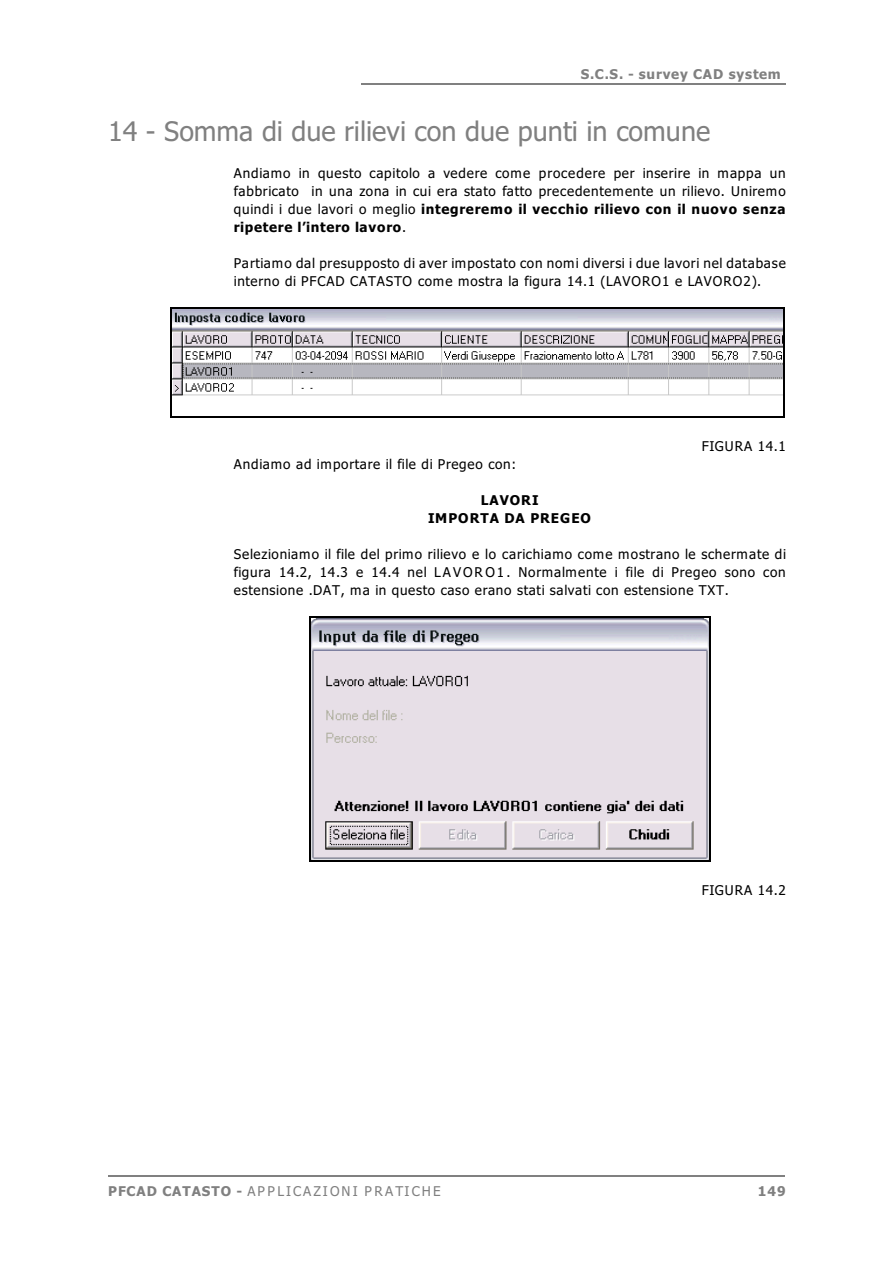
<style>
.page{position:relative;width:894px;height:1263px;background:#fff}
.page>*{position:absolute;margin:0;border:0;box-sizing:border-box;transform-origin:0 0}
.t1{font:27px "Tahoma";color:#808080}
.t2{font:13.5px/18px "Tahoma";letter-spacing:.055em;color:#000;text-align:justify}
.t3{font:italic 13.5px "Tahoma";letter-spacing:.165em;color:#808080}
.t4{font:700 13.5px "Tahoma";letter-spacing:.06em;color:#808080}
.t5{font:700 13.5px/18px "Tahoma";letter-spacing:.065em;color:#000;text-align:center}
.s1{font-weight:700}
.s2{font-style:italic}
.s3{font-weight:700;font-style:normal}
</style>
<div class="page">
<hr style="left:361px;top:83px;width:425px;height:1px;background:#808080">
<hr style="left:108px;top:1175px;width:676px;height:1px;background:#808080">
<img style="left:171px;top:309px;width:612px;height:108px">
<hr style="left:170px;top:307px;width:1px;height:111px;background:#000">
<hr style="left:784px;top:307px;width:1px;height:111px;background:#000">
<hr style="left:170px;top:307px;width:615px;height:1px;background:#000">
<hr style="left:170px;top:417px;width:615px;height:1px;background:#000">
<img style="left:310px;top:619px;width:399px;height:241px">
<hr style="left:309px;top:616px;width:1px;height:245px;background:#000">
<hr style="left:710px;top:616px;width:1px;height:245px;background:#000">
<hr style="left:309px;top:616px;width:402px;height:1px;background:#000">
<hr style="left:309px;top:860px;width:402px;height:2px;background:#000">
<p class="t4" style="left:581px;top:69px;width:201px">S.C.S. - survey CAD system</p>
<h1 class="t1" style="left:108px;top:120px;width:604px">14 - Somma di due rilievi con due punti in comune</h1>
<p class="t2" style="left:234px;top:165px;width:553px">Andiamo in questo capitolo a vedere come procedere per inserire in mappa un fabbricato in una zona in cui era stato fatto precedentemente un rilievo. Uniremo quindi i due lavori o meglio <span class="s1">integreremo il vecchio rilievo con il nuovo senza ripetere l’intero lavoro</span>.</p>
<p class="t2" style="left:234px;top:255px;width:553px">Partiamo dal presupposto di aver impostato con nomi diversi i due lavori nel database interno di PFCAD CATASTO come mostra la figura 14.1 (LAVORO1 e LAVORO2).</p>
<p class="t2" style="left:702px;top:438px;width:86px">FIGURA 14.1</p>
<p class="t2" style="left:234px;top:456px;width:284px">Andiamo ad importare il file di Pregeo con:</p>
<p class="t5" style="left:428px;top:492px;width:164px">LAVORI<br>IMPORTA DA PREGEO</p>
<p class="t2" style="left:234px;top:546px;width:554px">Selezioniamo il file del primo rilievo e lo carichiamo come mostrano le schermate di figura 14.2, 14.3 e 14.4 nel <span class="s2">LAVOR O1</span>. Normalmente i file di Pregeo sono con estensione <span class="s2">.DAT</span>, ma in questo caso erano stati salvati con estensione TXT.</p>
<p class="t2" style="left:702px;top:882px;width:86px">FIGURA 14.2</p>
<p class="t3" style="left:108px;top:1186px;width:334px"><span class="s3">PFCAD CATASTO -</span> APPLICAZIONI PRATICHE</p>
<p class="t4" style="left:758px;top:1186px;width:29px">149</p>
</div>
